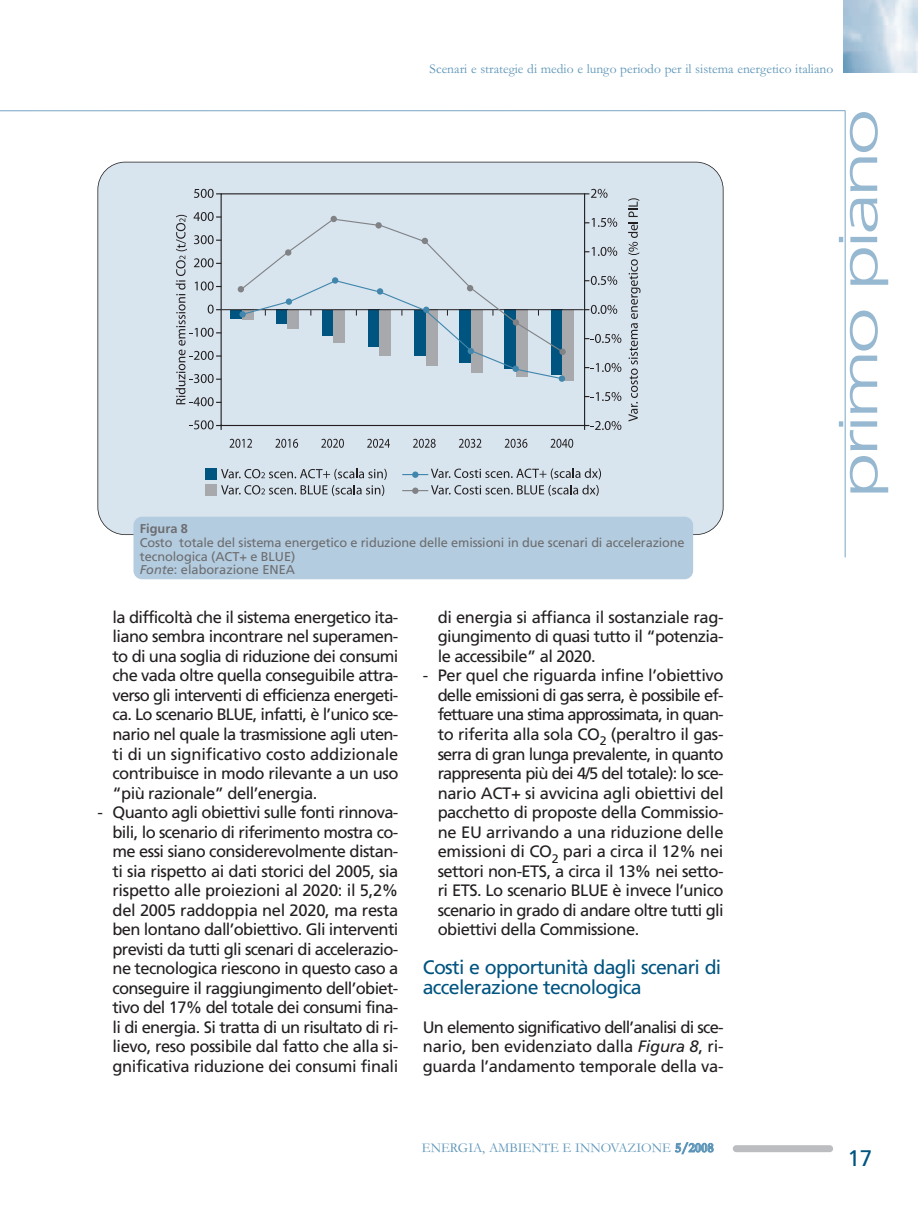
<style>
.page{position:relative;width:919px;height:1217px;background:#fff}
.page>*{position:absolute;margin:0;border:0;box-sizing:border-box;transform-origin:0 0}
.t1{font:300 52.5px "Frutiger";letter-spacing:-.055em;color:#96b8d1;scale:1.6 1}
.t2{font:22.5px "Frutiger";color:#005480}
.t3{font:19.5px/19.5px "Frutiger";letter-spacing:-.035em;color:#005480}
.t4{font:16.5px/19.5px "Frutiger";letter-spacing:-.035em;color:#231f20;text-align:justify}
.t5{font:13.5px "Garamond";color:#5d95b8}
.t6{font:12.75px/13.5px "Frutiger";letter-spacing:-.015em;color:#6c6d70}
.t7{font:700 12.75px "Frutiger";color:#6c6d70}
.s1{font-style:italic}
.s2{font-weight:700}
</style>
<div class="page">
<img style="left:843px;top:1px;width:74px;height:72px">
<svg style="left:0;top:110px;width:845px;height:448px"></svg>
<div style="left:732px;top:1144px;width:101px;height:7px;background:#bcbdc0;border-radius:3px"></div>
<div style="left:98px;top:162px;width:625px;height:372px;background:#d8e4ee;border-radius:27px"></div>
<svg style="left:229px;top:438px;width:23px;height:9px"></svg>
<div style="left:205px;top:468px;width:12px;height:11px;background:#005480"></div>
<div style="left:220px;top:193px;width:365px;height:233px;border:1px solid #231f20"></div>
<svg style="left:275px;top:438px;width:23px;height:9px"></svg>
<svg style="left:321px;top:438px;width:23px;height:9px"></svg>
<svg style="left:367px;top:438px;width:23px;height:9px"></svg>
<svg style="left:413px;top:438px;width:22px;height:9px"></svg>
<svg style="left:459px;top:438px;width:22px;height:9px"></svg>
<svg style="left:550px;top:438px;width:23px;height:9px"></svg>
<div style="left:230px;top:309px;width:12px;height:9px;background:#005480"></div>
<svg style="left:194px;top:189px;width:27px;height:9px"></svg>
<svg style="left:176px;top:212px;width:45px;height:194px"></svg>
<svg style="left:189px;top:420px;width:33px;height:10px"></svg>
<svg style="left:505px;top:438px;width:22px;height:9px"></svg>
<div style="left:205px;top:484px;width:12px;height:12px;background:#a8a9ad"></div>
<svg style="left:221px;top:468px;width:166px;height:28px"></svg>
<div style="left:562px;top:309px;width:12px;height:71px;background:#a8a9ad"></div>
<hr style="left:221px;top:309px;width:362px;height:1px;background:#231f20">
<div style="left:330px;top:216px;width:7px;height:6px;background:#808285;border-radius:50%"></div>
<div style="left:559px;top:348px;width:6px;height:7px;background:#808285;border-radius:50%"></div>
<svg style="left:238px;top:218px;width:326px;height:161px"></svg>
<div style="left:423px;top:306px;width:6px;height:7px;background:#4186ac;border-radius:50%"></div>
<div style="left:467px;top:348px;width:7px;height:6px;background:#4186ac;border-radius:50%"></div>
<div style="left:512px;top:365px;width:6px;height:7px;background:#4186ac;border-radius:50%"></div>
<div style="left:558px;top:375px;width:7px;height:7px;background:#4186ac;border-radius:50%"></div>
<svg style="left:402px;top:468px;width:199px;height:28px"></svg>
<div style="left:412px;top:487px;width:6px;height:7px;background:#808285;border-radius:50%"></div>
<svg style="left:584px;top:421px;width:37px;height:9px"></svg>
<svg style="left:584px;top:392px;width:37px;height:9px"></svg>
<svg style="left:584px;top:363px;width:37px;height:9px"></svg>
<svg style="left:584px;top:334px;width:37px;height:9px"></svg>
<svg style="left:584px;top:305px;width:33px;height:9px"></svg>
<svg style="left:584px;top:276px;width:33px;height:9px"></svg>
<svg style="left:584px;top:247px;width:33px;height:9px"></svg>
<svg style="left:584px;top:218px;width:33px;height:9px"></svg>
<svg style="left:584px;top:189px;width:23px;height:9px"></svg>
<svg style="left:628px;top:198px;width:12px;height:223px"></svg>
<div style="left:133px;top:516px;width:560px;height:63px;background:#b4ccdf;border-radius:9px"></div>
<p class="t5" style="left:429px;top:64px;width:405px">Scenari e strategie di medio e lungo periodo per il sistema energetico italiano</p>
<p class="t7" style="left:140px;top:524px;width:50px">Figura 8</p>
<p class="t6" style="left:140px;top:536px;width:546px">Costo totale del sistema energetico e riduzione delle emissioni in due scenari di accelerazione tecnologica (ACT+ e BLUE)<br><span class="s1">Fonte</span>: elaborazione ENEA</p>
<p class="t4" style="left:112px;top:608px;width:287px">la difficoltà che il sistema energetico ita&shy;liano sembra incontrare nel superamen&shy;to di una soglia di riduzione dei consumi che vada oltre quella conseguibile attra&shy;verso gli interventi di efficienza energeti&shy;ca. Lo scenario BLUE, infatti, è l’unico sce&shy;nario nel quale la trasmissione agli uten&shy;ti di un significativo costo addizionale contribuisce in modo rilevante a un uso “più razionale” dell’energia.</p>
<p class="t4" style="left:112px;top:803px;width:287px;text-indent:-15px">- Quanto agli obiettivi sulle fonti rinnova&shy;bili, lo scenario di riferimento mostra co&shy;me essi siano considerevolmente distan&shy;ti sia rispetto ai dati storici del 2005, sia rispetto alle proiezioni al 2020: il 5,2% del 2005 raddoppia nel 2020, ma resta ben lontano dall’obiettivo. Gli interventi previsti da tutti gli scenari di accelerazio&shy;ne tecnologica riescono in questo caso a conseguire il raggiungimento dell’obiet&shy;tivo del 17% del totale dei consumi fina&shy;li di energia. Si tratta di un risultato di ri&shy;lievo, reso possibile dal fatto che alla si&shy;gnificativa riduzione dei consumi finali</p>
<p class="t4" style="left:437px;top:608px;width:287px">di energia si affianca il sostanziale rag&shy;giungimento di quasi tutto il “potenzia&shy;le accessibile” al 2020.</p>
<p class="t4" style="left:437px;top:667px;width:287px;text-indent:-15px">- Per quel che riguarda infine l’obiettivo delle emissioni di gas serra, è possibile ef&shy;fettuare una stima approssimata, in quan&shy;to riferita alla sola CO<sub>2</sub> (peraltro il gas&shy;serra di gran lunga prevalente, in quanto rappresenta più dei 4/5 del totale): lo sce&shy;nario ACT+ si avvicina agli obiettivi del pacchetto di proposte della Commissio&shy;ne EU arrivando a una riduzione delle emissioni di CO<sub>2</sub> pari a circa il 12% nei settori non-ETS, a circa il 13% nei setto&shy;ri ETS. Lo scenario BLUE è invece l’unico scenario in grado di andare oltre tutti gli obiettivi della Commissione.</p>
<p class="t3" style="left:423px;top:958px;width:300px">Costi e opportunità dagli scenari di accelerazione tecnologica</p>
<p class="t4" style="left:423px;top:1018px;width:302px">Un elemento significativo dell’analisi di sce&shy;nario, ben evidenziato dalla <span class="s1">Figura 8</span>, ri&shy;guarda l’andamento temporale della va-</p>
<p class="t5" style="left:422px;top:1142px;width:293px">ENERGIA, AMBIENTE E INNOVAZIONE <span class="s2">5/2008</span></p>
<h1 class="t1" style="left:837px;top:498px;width:245px;rotate:-90deg">primo piano</h1>
<h2 class="t2" style="left:847px;top:1149px;width:27px">17</h2>
</div>
